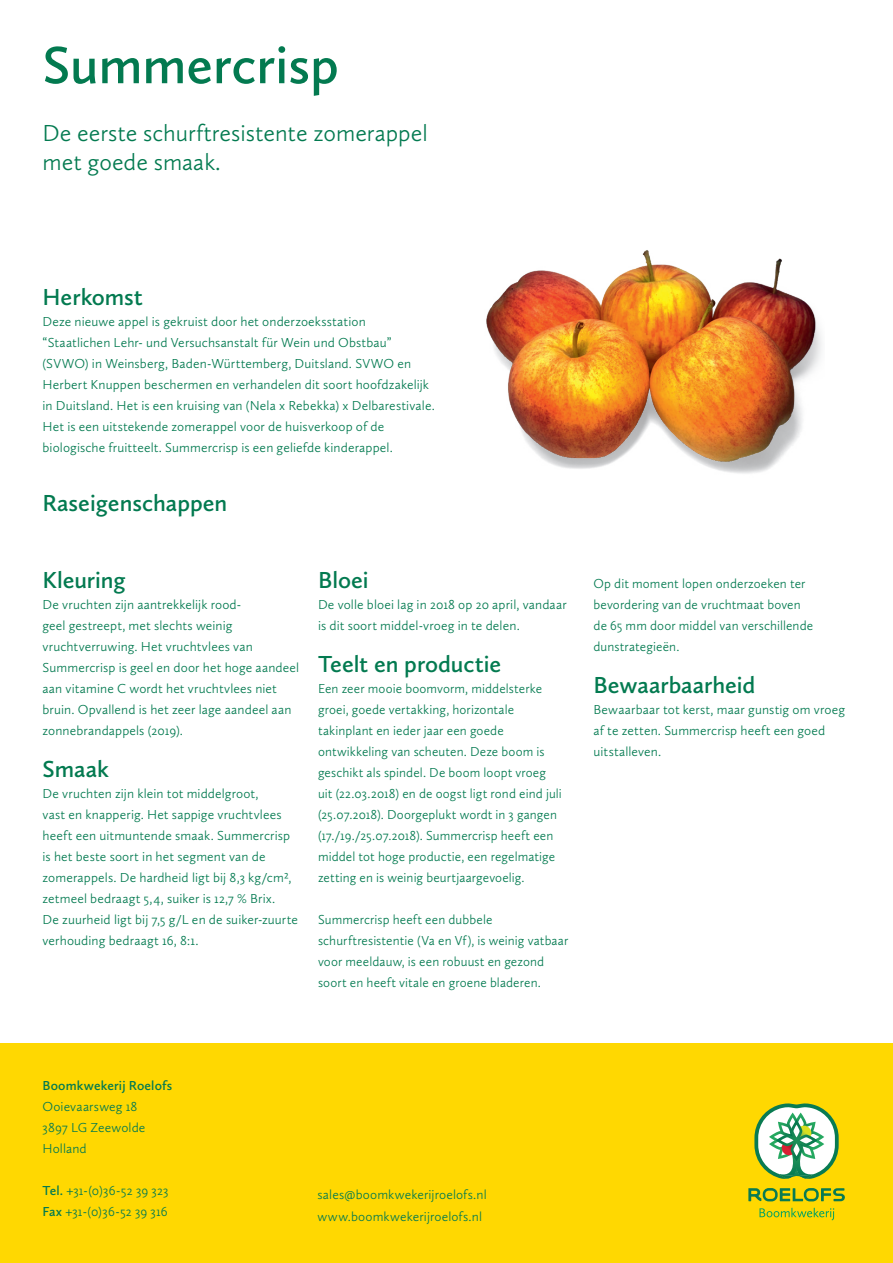
<style>
.page{position:relative;width:893px;height:1263px;background:#fff}
.page>*{position:absolute;margin:0;border:0;box-sizing:border-box;transform-origin:0 0}
.t1{font:600 54.3px "Calluna Sans";color:#037a50}
.t2{font:600 24px "Calluna Sans";color:#037a50}
.t3{font:300 24px/28.8px "Calluna Sans";color:#037a50}
.t4{font:300 13.5px/21px "Calluna Sans";letter-spacing:.01em;color:#037a50}
.t5{font:600 13.5px "Calluna Sans";letter-spacing:.01em;color:#037a50}
.s1{font-weight:600}
</style>
<div class="page">
<div style="left:0;top:1043px;width:893px;height:220px;background:#ffd801"></div>
<svg style="left:748px;top:1188px;width:97px;height:13px"></svg>
<svg style="left:754px;top:1103px;width:85px;height:76px"></svg>
<svg style="left:759px;top:1208px;width:75px;height:12px"></svg>
<img style="left:486px;top:250px;width:336px;height:224px">
<h1 class="t1" style="left:43px;top:32px;width:298px">Summercrisp</h1>
<h2 class="t3" style="left:43px;top:119px;width:387px">De eerste schurftresistente zomerappel met goede smaak.</h2>
<h2 class="t2" style="left:43px;top:282px;width:102px">Herkomst</h2>
<p class="t4" style="left:43px;top:310px;width:394px">Deze nieuwe appel is gekruist door het onderzoeksstation “Staatlichen Lehr- und Versuchsanstalt für Wein und Obstbau” (SVWO) in Weinsberg, Baden-Württemberg, Duitsland. SVWO en Herbert Knuppen beschermen en verhandelen dit soort hoofdzakelijk in Duitsland. Het is een kruising van (Nela x Rebekka) x Delbarestivale.<br>Het is een uitstekende zomerappel voor de huisverkoop of de biologische fruitteelt. Summercrisp is een geliefde kinderappel.</p>
<h2 class="t2" style="left:43px;top:489px;width:186px">Raseigenschappen</h2>
<h2 class="t2" style="left:43px;top:565px;width:85px">Kleuring</h2>
<p class="t4" style="left:43px;top:594px;width:258px">De vruchten zijn aantrekkelijk rood-<br>geel gestreept, met slechts weinig vruchtverruwing. Het vruchtvlees van Summercrisp is geel en door het hoge aandeel aan vitamine C wordt het vruchtvlees niet bruin. Opvallend is het zeer lage aandeel aan zonnebrandappels (2019).</p>
<h2 class="t2" style="left:43px;top:754px;width:68px">Smaak</h2>
<p class="t4" style="left:43px;top:783px;width:257px">De vruchten zijn klein tot middelgroot,<br>vast en knapperig. Het sappige vruchtvlees heeft een uitmuntende smaak. Summercrisp is het beste soort in het segment van de zomerappels. De hardheid ligt bij 8,3 kg/cm2, zetmeel bedraagt 5,4, suiker is 12,7 % Brix.<br>De zuurheid ligt bij 7,5 g/L en de suiker-zuurte verhouding bedraagt 16, 8:1.</p>
<h2 class="t2" style="left:318px;top:565px;width:52px">Bloei</h2>
<p class="t4" style="left:318px;top:594px;width:250px">De volle bloei lag in 2018 op 20 april, vandaar is dit soort middel-vroeg in te delen.</p>
<h2 class="t2" style="left:318px;top:649px;width:185px">Teelt en productie</h2>
<p class="t4" style="left:318px;top:678px;width:245px">Een zeer mooie boomvorm, middelsterke groei, goede vertakking, horizontale takinplant en ieder jaar een goede ontwikkeling van scheuten. Deze boom is geschikt als spindel. De boom loopt vroeg uit (22.03.2018) en de oogst ligt rond eind juli (25.07.2018). Doorgeplukt wordt in 3 gangen (17./19./25.07.2018). Summercrisp heeft een middel tot hoge productie, een regelmatige zetting en is weinig beurtjaargevoelig.</p>
<p class="t4" style="left:318px;top:909px;width:252px">Summercrisp heeft een dubbele schurftresistentie (Va en Vf), is weinig vatbaar voor meeldauw, is een robuust en gezond soort en heeft vitale en groene bladeren.</p>
<p class="t4" style="left:594px;top:573px;width:221px">Op dit moment lopen onderzoeken ter bevordering van de vruchtmaat boven de 65 mm door middel van verschillende dunstrategieën.</p>
<h2 class="t2" style="left:594px;top:670px;width:163px">Bewaarbaarheid</h2>
<p class="t4" style="left:594px;top:699px;width:253px">Bewaarbaar tot kerst, maar gunstig om vroeg af te zetten. Summercrisp heeft een goed uitstalleven.</p>
<p class="t5" style="left:43px;top:1077px;width:131px">Boomkwekerij Roelofs</p>
<p class="t4" style="left:43px;top:1096px;width:104px">Ooievaarsweg 18<br>3897 LG Zeewolde<br>Holland</p>
<p class="t4" style="left:43px;top:1180px;width:127px"><span class="s1">Tel.</span> +31-(0)36-52 39 323<br><span class="s1">Fax</span> +31-(0)36-52 39 316</p>
<p class="t4" style="left:317px;top:1184px;width:171px">sales@boomkwekerijroelofs.nl www.boomkwekerijroelofs.nl</p>
</div>
